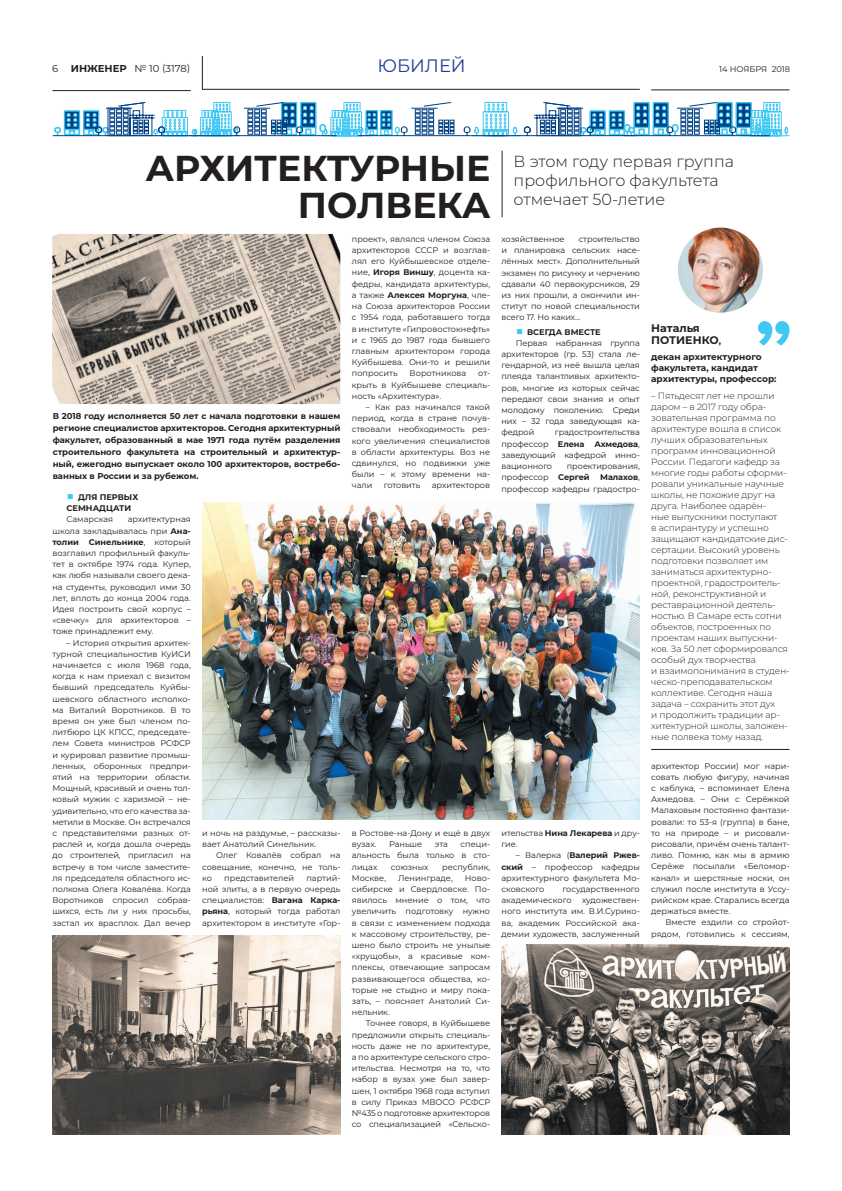
<style>
.page{position:relative;width:842px;height:1191px;background:#fff}
.page>*{position:absolute;margin:0;border:0;box-sizing:border-box;transform-origin:0 0}
.t1{font:700 36px "Montserrat";color:#231f20}
.t2{font:18px "Montserrat";color:#243c97}
.t3{font:300 16px/19px "Montserrat";color:#231f20}
.t4{font:700 11px/12px "Montserrat";color:#231f20}
.t5{font:10px "Montserrat";color:#231f20}
.t6{font:700 10px "Montserrat";color:#231f20}
.t7{font:300 9px/11px "Montserrat";letter-spacing:-.01em;color:#231f20}
.t8{font:700 9px/16.7px "Montserrat";color:#231f20}
.t9{font:700 8.5px/12px "Montserrat";color:#231f20;text-align:justify}
.t10{font:8.3px "Montserrat";color:#231f20}
.t11{font:8.2px/11.2px "Montserrat";letter-spacing:-.01em;color:#231f20;text-align:justify}
.t12{font:700 8.2px "Montserrat";color:#231f20}
.s1{font-weight:400;font-size:13px;color:#40c7f4}
.s2{font-weight:700}
</style>
<div class="page">
<hr style="left:52px;top:90px;width:139px;height:1px;background:#231f20">
<hr style="left:651px;top:90px;width:138px;height:1px;background:#231f20">
<img style="left:502px;top:944px;width:288px;height:190px">
<img style="left:52px;top:935px;width:288px;height:199px">
<hr style="left:502px;top:151px;width:1px;height:66px;background:#231f20">
<img style="left:52px;top:234px;width:288px;height:170px">
<svg style="left:52px;top:102px;width:738px;height:34px"></svg>
<img style="left:678px;top:227px;width:85px;height:86px;border-radius:43px">
<svg style="left:758px;top:321px;width:31px;height:24px"></svg>
<img style="left:202px;top:502px;width:438px;height:317px">
<hr style="left:651px;top:749px;width:138px;height:1px;background:#231f20">
<hr style="left:202px;top:56px;width:1px;height:34px;background:#231f20">
<hr style="left:202px;top:89px;width:438px;height:1px;background:#231f20">
<p class="t5" style="left:52px;top:62px;width:8px">6</p>
<p class="t6" style="left:71px;top:62px;width:35px">Инженер</p>
<p class="t5" style="left:135px;top:62px;width:57px">№ 10 (3178)</p>
<h2 class="t2" style="left:377px;top:53px;width:47px">юбиле</h2>
<h2 class="t2" style="left:451px;top:53px;width:16px">й</h2>
<p class="t10" style="left:719px;top:63px;width:72px">14 ноября 2018</p>
<h1 class="t1" style="left:146px;top:142px;width:55px">Архитектурн</h1>
<h1 class="t1" style="left:429px;top:142px;width:58px">ые</h1>
<h1 class="t1" style="left:298px;top:179px;width:114px">полвека</h1>
<p class="t9" style="left:53px;top:410px;width:289px">В 2018 году исполняется 50 лет с начала подготовки в нашем регионе специалистов архитекторов. Сегодня архитектурный факультет, образованный в мае 1971 года путём разделения строительного факультета на строительный и архитектур&shy;ный, ежегодно выпускает около 100 архитекторов, востребо&shy;ванных в России и за рубежом.</p>
<p class="t12" style="left:67px;top:491px;width:40px"><span class="s1">■</span> Для перв</p>
<p class="t12" style="left:124px;top:491px;width:15px">ых</p>
<p class="t12" style="left:67px;top:502px;width:8px">семнадцати</p>
<p class="t11" style="left:67px;top:513px;width:48px">Самарская</p>
<p class="t11" style="left:52px;top:513px;width:140px;text-indent:75px">архитектурная школа закладывалась при <span class="s2">Ана&shy;толии Синельнике</span>, который возглавил профильный факуль&shy;тет в октябре 1974 года. Купер, как любя называли своего дека&shy;на студенты, руководил ими 30 лет, вплоть до конца 2004 года.<br>Идея построить свой корпус – «свечку» для архитекторов – тоже принадлежит ему.</p>
<p class="t11" style="left:52px;top:637px;width:140px;text-align:left;text-indent:14px">– История открытия архитек&shy;турной специальностив КуИСИ начинается с июля 1968 года, когда к нам приехал с визитом бывший председатель Куйбы&shy;шевского областного исполко&shy;ма Виталий Воротников. В то время он уже был членом по&shy;литбюро ЦК КПСС, председате&shy;лем Совета министров РСФСР и курировал развитие промыш&shy;ленных, оборонных предпри&shy;ятий на территории области.<br>Мощный, красивый и очень тол&shy;ковый мужик с харизмой – не&shy;удивительно, что его качества за&shy;метили в Москве. Он встречался с представителями разных от&shy;раслей и, когда дошла очередь до строителей, пригласил на встречу в том числе заместите&shy;ля председателя областного ис&shy;полкома Олега Ковалёва. Когда<br>Воротников спросил собрав&shy;шихся, есть ли у них просьбы, застал их врасплох. Дал вечер</p>
<p class="t11" style="left:202px;top:827px;width:140px">и ночь на раздумье, – рассказы&shy;вает Анатолий Синельник.</p>
<p class="t11" style="left:202px;top:849px;width:140px;text-indent:14px">Олег Ковалёв собрал на совещание, конечно, не толь&shy;ко</p>
<p class="t11" style="left:202px;top:872px;width:140px;text-indent:104px">партий&shy;ной элиты, а в первую очередь специалистов: <span class="s2">Вагана Карка&shy;рьяна</span>, который тогда работал архитектором в институте «Гор-</p>
<p class="t11" style="left:224px;top:872px;width:71px">представителей</p>
<p class="t11" style="left:352px;top:233px;width:140px">проект», являлся членом Союза архитекторов СССР и возглав&shy;лял его Куйбышевское отделе&shy;ние, <span class="s2">Игоря Виншу</span>, доцента ка&shy;федры, кандидата архитектуры, а также <span class="s2">Алексея Моргуна</span>, чле&shy;на Союза архитекторов России с 1954 года, работавшего тогда в институте «Гипровостокнефть» и с 1965 до 1987 года бывшего главным архитектором города Куйбышева. Они-то и решили попросить</p>
<p class="t11" style="left:410px;top:367px;width:58px">Воротникова</p>
<p class="t11" style="left:352px;top:367px;width:140px;text-indent:126px">от&shy;крыть в Куйбышеве специаль&shy;ность «Архитектура».</p>
<p class="t11" style="left:352px;top:401px;width:140px;text-indent:14px">– Как раз начинался такой период, когда в стране почув&shy;ствовали необходимость рез&shy;кого увеличения специалистов в области архитектуры. Воз не сдвинулся, но подвижки уже были – к этому времени на&shy;чали</p>
<p class="t11" style="left:384px;top:479px;width:38px">готовить</p>
<p class="t11" style="left:432px;top:479px;width:60px">архитекторов</p>
<p class="t11" style="left:352px;top:827px;width:140px">в Ростове-на-Дону и ещё в двух вузах.</p>
<p class="t11" style="left:389px;top:838px;width:35px">Раньше</p>
<p class="t11" style="left:435px;top:838px;width:15px">эта</p>
<p class="t11" style="left:352px;top:838px;width:140px;text-indent:109px">специ&shy;альность была только в сто&shy;лицах</p>
<p class="t11" style="left:391px;top:860px;width:39px">союзных</p>
<p class="t11" style="left:442px;top:860px;width:50px">республик,</p>
<p class="t11" style="left:352px;top:872px;width:140px;text-indent:113px">Н ово&shy;сибирске и Свердловске. По&shy;явилось мнение о том, что увеличить подготовку нужно в связи с изменением подхода к массовому строительству, ре&shy;шено было строить не унылые «хрущобы», а красивые ком&shy;плексы, отвечающие запросам развивающегося общества, ко&shy;торые не стыдно и миру пока&shy;зать, – поясняет Анатолий Си&shy;нельник.</p>
<p class="t11" style="left:352px;top:1017px;width:140px;text-align:left;text-indent:14px">Точнее говоря, в Куйбышеве предложили открыть специаль&shy;ность даже не по архитектуре, а по архитектуре сельского стро&shy;ительства. Н есмотря на то, что набор в вузах уже был завер&shy;шен, 1 октября 1968 года вступил в силу Приказ МВОСО РСФСР №435 о подготовке архитекторов со специализацией «Сельско-</p>
<p class="t11" style="left:352px;top:872px;width:36px">Москве,</p>
<p class="t11" style="left:398px;top:872px;width:56px">Ленинграде,</p>
<h3 class="t3" style="left:514px;top:151px;width:222px">В этом году первая группа профильного факультета отмечает 50-летие</h3>
<p class="t11" style="left:501px;top:233px;width:65px">хозяйственное</p>
<p class="t11" style="left:501px;top:233px;width:140px;text-indent:77px">строительство и планировка сельских насе&shy;лённых мест». Дополнительный экзамен по рисунку и черчению сдавали 40 первокурсников, 29 из них прошли, а окончили ин&shy;ститут по новой специальности всего 17. Н о каких…</p>
<p class="t12" style="left:516px;top:326px;width:25px"><span class="s1">■</span> Всегда</p>
<p class="t12" style="left:565px;top:326px;width:7px">вместе</p>
<p class="t11" style="left:501px;top:337px;width:140px;text-indent:14px">Первая набранная группа архитекторов (гр. 53) стала ле&shy;гендарной, из неё вышла целая плеяда талантливых архитекто&shy;ров, многие из которых сейчас передают свои знания и опыт молодому поколению. Среди них – 32 года заведующая ка&shy;федрой</p>
<p class="t11" style="left:501px;top:427px;width:140px;text-indent:53px">градостроительства профессор <span class="s2">Елена Ахмедова</span>, заведующий кафедрой инно&shy;вационного</p>
<p class="t11" style="left:501px;top:460px;width:140px;text-indent:65px">проектирования, профессор <span class="s2">Сергей</span></p>
<p class="t11" style="left:501px;top:471px;width:140px;text-align:right"><span class="s2">Малахов</span>,<br>профессор кафедры градостро-</p>
<p class="t11" style="left:501px;top:827px;width:140px">ительства <span class="s2">Нина Лекарева</span> и дру&shy;гие.</p>
<p class="t11" style="left:501px;top:849px;width:140px;text-indent:14px">– Валерка (<span class="s2">Валерий Ржев&shy;ский</span> – профессор кафедры архитектурного факультета Мо&shy;сковского</p>
<p class="t11" style="left:501px;top:883px;width:140px;text-indent:61px">государственного академического</p>
<p class="t11" style="left:501px;top:894px;width:140px;text-indent:81px">художествен&shy;ного института им. В.И.Сурико&shy;ва, академик Российской ака&shy;демии художеств, заслуженный</p>
<h3 class="t4" style="left:651px;top:321px;width:50px">Наталья<br>Потиенко</h3>
<p class="t8" style="left:651px;top:332px;width:112px;text-indent:68px">,<br>декан архитектурного</p>
<p class="t8" style="left:651px;top:362px;width:127px;line-height:11px">факультета, кандидат архитектуры, профессор:</p>
<p class="t7" style="left:651px;top:390px;width:140px">– Пятьдесят лет не прошли даром – в 2017 году обра&shy;зовательная программа по архитектуре вошла в список лучших образовательных программ инновационной<br>России. Педагоги кафедр за многие годы работы сформи&shy;ровали уникальные научные школы, не похожие друг на друга. Наиболее одарён-<br>ные выпускники поступают<br>в аспирантуру и успешно защищают кандидатские дис&shy;сертации. Высокий уровень подготовки позволяет им заниматься архитектурно&shy;проектной, градостроитель&shy;ной, реконструктивной и реставрационной деятель&shy;ностью. В Самаре есть сотни объектов, построенных по проектам наших выпускни&shy;ков. За 50 лет сформировался особый дух творчества<br>и взаимопонимания в студен&shy;ческо-преподавательском коллективе. Сегодня наша задача – сохранить этот дух<br>и продолжить традиции ар&shy;хитектурной школы, заложен&shy;ные полвека тому назад.</p>
<p class="t11" style="left:651px;top:760px;width:140px">архитектор России) мог нари&shy;совать любую фигуру, начиная с каблука, – вспоминает Елена Ахмедова. – Они с Серёжкой Малаховым постоянно фантази&shy;ровали: то 53-я (группа) в бане, то на природе – и рисовали&shy;рисовали, причём очень талант&shy;ливо. Помню, как мы в армию Серёже посылали «Беломор&shy;канал» и шерстяные носки, он служил после института в Уссу&shy;рийском крае. Старались всегда держаться вместе.</p>
<p class="t11" style="left:651px;top:916px;width:140px;text-align:right">Вместе ездили со стройот&shy;рядом, готовились к сессиям,</p>
</div>
